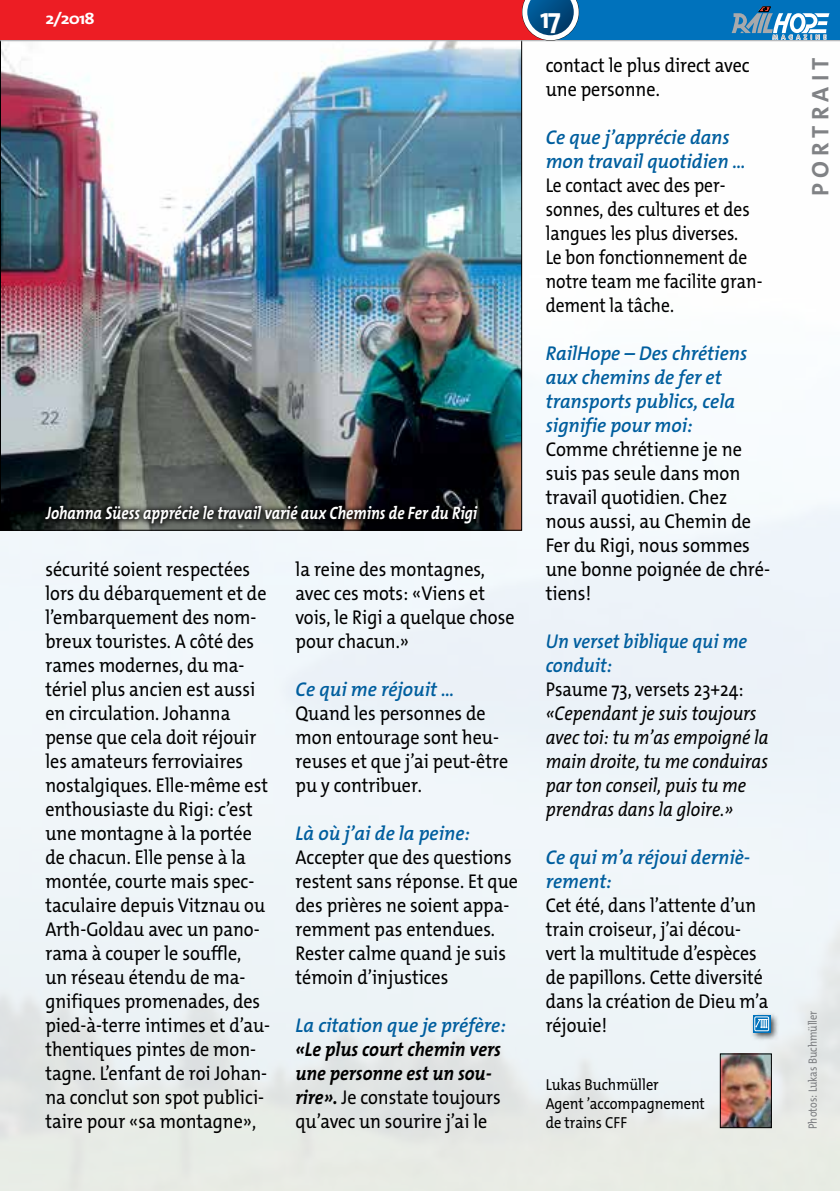
<style>
.page{position:relative;width:840px;height:1191px;background:#fff}
.page>*{position:absolute;margin:0;border:0;box-sizing:border-box;transform-origin:0 0}
.t1{font:700 28.4px "The Mix Os F";color:#fff}
.t2{font:700 24px "The Mix Os F";letter-spacing:.22em;color:#808285}
.t3{font:20px/24px "The Mix Os F";color:#000;scale:.9 1}
.t4{font:italic 600 20px/24px "The Mix Os F";color:#005e9e;scale:.95 1}
.t5{font:20px/24px "The Mix Os F";color:#000;scale:.89 1}
.t6{font:20px/24px "The Mix Os F";color:#000;scale:.91 1}
.t7{font:20px/24px "The Mix Os F";color:#000;scale:.87 1}
.t8{font:italic 20px/24px "The Mix Os F";color:#000;scale:.88 1}
.t9{font:italic 700 20px/24px "The Mix Os F";color:#000;scale:.9 1}
.t10{font:italic 600 20px/24px "The Mix Os F";color:#005e9e;scale:.91 1}
.t11{font:20px "The Mix Os F";color:#000;scale:.88 1}
.t12{font:italic 700 18px "The Mix Os F";color:#fff;scale:.83 1}
.t13{font:16px/19.2px "The Mix Os F";color:#000;scale:.9 1}
.t14{font:700 16px "The Mix Os F";color:#fff;scale:1.15 1}
.t15{font:12px "The Mix Os F";color:#7c7e81;scale:.87 1}
.t16{font:700 6.2px "The Mix Os F";letter-spacing:.545em;color:#a7a9ac}
.s1{font-weight:400;font-style:normal}
</style>
<div class="page">
<img style="left:0;top:41px;width:839px;height:1150px">
<div style="left:749px;top:1012px;width:29px;height:29px;background:#000;opacity:.75"></div>
<div style="left:752px;top:1015px;width:17px;height:17px;background:#0072bc"></div>
<div style="left:754px;top:1016px;width:14px;height:15px;border:1px solid #fff"></div>
<svg style="left:754px;top:1019px;width:13px;height:9px"></svg>
<img style="left:0;top:41px;width:522px;height:490px">
<div style="left:40px;top:500px;width:443px;height:30px;background:#000;opacity:.75"></div>
<img style="left:721px;top:1055px;width:48px;height:71px">
<div style="left:719px;top:1053px;width:52px;height:75px;border:1px solid #000"></div>
<hr style="left:0;top:40px;width:839px;height:1px;background:#a7a9ac">
<div style="left:0;top:0;width:839px;height:40px;background:#ed1d24"></div>
<div style="left:549px;top:0;width:290px;height:40px;background:#0072bc"></div>
<svg style="left:521px;top:0;width:57px;height:41px"></svg>
<svg style="left:731px;top:6px;width:98px;height:34px"></svg>
<p class="t14" style="left:45px;top:8px;width:44px">2/2018</p>
<h1 class="t1" style="left:540px;top:0;width:22px">17</h1>
<p class="t16" style="left:772px;top:33px;width:55px">MAGAZINE</p>
<p class="t12" style="left:46px;top:502px;width:520px">Johanna Süess apprécie le travail varié aux Chemins de Fer du Rigi</p>
<p class="t3" style="left:45px;top:557px;width:251px">sécurité soient respectées lors du débarquement et de l’embarquement des nom&shy;breux touristes. A côté des rames modernes, du ma&shy;tériel plus ancien est aussi en circulation. Johanna pense que cela doit réjouir les amateurs ferroviaires nostalgiques. Elle-même est enthousiaste du Rigi: c’est une montagne à la portée de chacun. Elle pense à la montée, courte mais spec&shy;taculaire depuis Vitznau ou<br>Arth-Goldau avec un pano&shy;rama à couper le souffle,<br>un réseau étendu de ma&shy;gnifiques promenades, des pied-à-terre intimes et d’au&shy;thentiques pintes de mon&shy;tagne. L’enfant de roi Johan&shy;na conclut son spot publici&shy;taire pour «sa montagne»,</p>
<p class="t3" style="left:295px;top:557px;width:245px">la reine des montagnes, avec ces mots: «Viens et vois, le Rigi a quelque chose pour chacun.»</p>
<p class="t4" style="left:295px;top:677px;width:168px">Ce qui me réjouit …</p>
<p class="t3" style="left:295px;top:701px;width:237px">Quand les personnes de mon entourage sont heu&shy;reuses et que j’ai peut-être pu y contribuer.</p>
<p class="t4" style="left:295px;top:821px;width:185px">Là où j’ai de la peine:</p>
<p class="t3" style="left:295px;top:845px;width:248px">Accepter que des questions restent sans réponse. Et que des prières ne soient appa&shy;remment pas entendues.<br>Rester calme quand je suis témoin d’injustices</p>
<p class="t4" style="left:295px;top:1013px;width:223px">La citation que je préfère:</p>
<p class="t9" style="left:295px;top:1037px;width:229px">«Le plus court chemin vers une personne est un sou&shy;rire». <span class="s1">Je constate toujours qu’avec un sourire j’ai le</span></p>
<p class="t3" style="left:545px;top:53px;width:228px">contact le plus direct avec une personne.</p>
<p class="t4" style="left:545px;top:125px;width:212px">Ce que j’apprécie dans mon travail quotidien …</p>
<p class="t7" style="left:545px;top:173px;width:250px">Le contact avec des per&shy;sonnes, des cultures et des langues les plus diverses.<br>Le bon fonctionnement de notre team me facilite gran&shy;dement la tâche.</p>
<p class="t4" style="left:545px;top:341px;width:213px">RailHope – Des chrétiens aux chemins de fer et transports publics, cela signifie pour moi:</p>
<p class="t6" style="left:545px;top:437px;width:248px">Comme chrétienne je ne suis pas seule dans mon travail quotidien. Chez nous aussi, au Chemin de<br>Fer du Rigi, nous sommes une bonne poignée de chré&shy;tiens!</p>
<p class="t10" style="left:545px;top:629px;width:223px">Un verset biblique qui me conduit:</p>
<p class="t11" style="left:545px;top:676px;width:226px">Psaume 73, versets 23+24:</p>
<p class="t8" style="left:545px;top:701px;width:255px">«Cependant je suis toujours avec toi: tu m’as empoigné la main droite, tu me conduiras par ton conseil, puis tu me prendras dans la gloire.»</p>
<p class="t4" style="left:545px;top:845px;width:217px">Ce qui m’a réjoui derniè&shy;rement:</p>
<p class="t5" style="left:545px;top:893px;width:252px">Cet été, dans l’attente d’un train croiseur, j’ai décou&shy;vert la multitude d’espèces de papillons. Cette diversité dans la création de Dieu m’a réjouie!</p>
<p class="t13" style="left:545px;top:1074px;width:178px">Lukas Buchmüller<br>Agent ’accompagnement de trains CFF</p>
<p class="t2" style="left:804px;top:196px;width:140px;rotate:-90deg">PORTRAIT</p>
<p class="t15" style="left:804px;top:1129px;width:138px;rotate:-90deg">Photos: Lukas Buchmüller</p>
</div>
